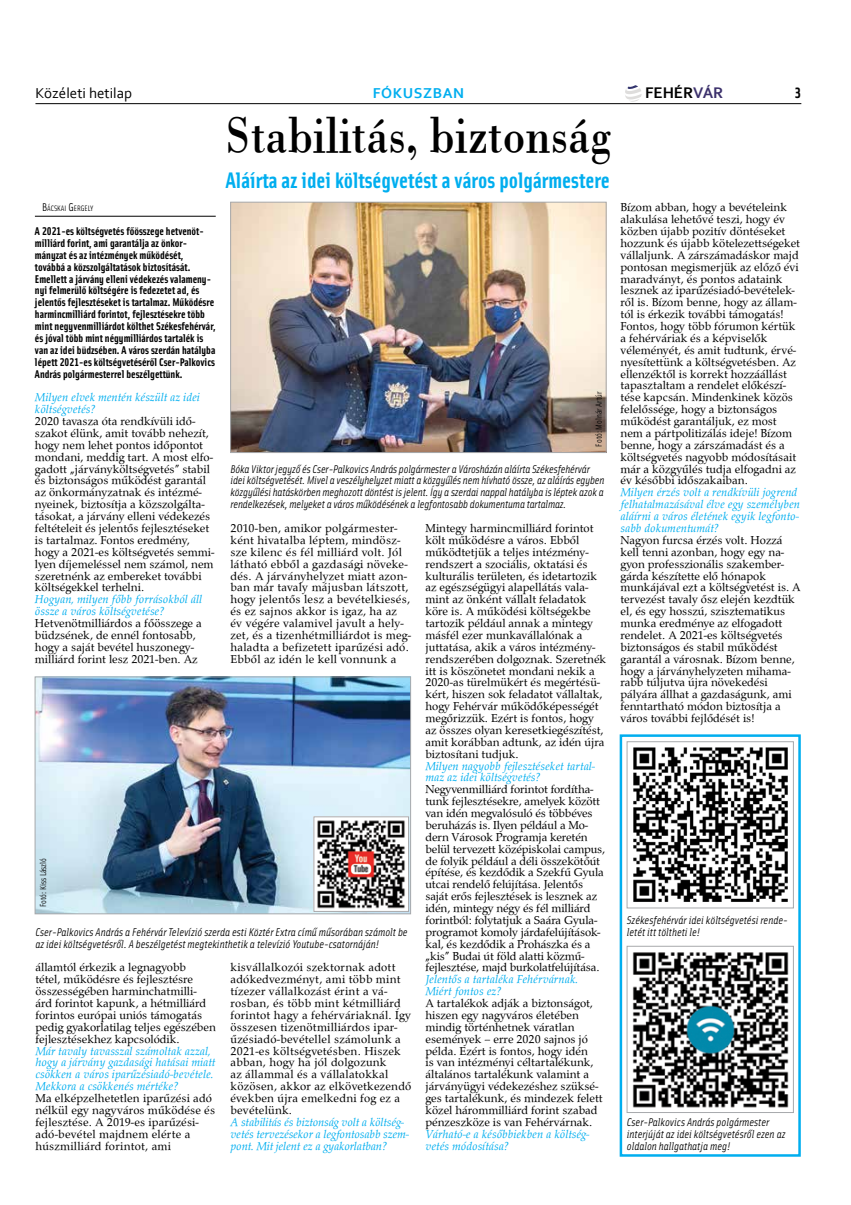
<style>
.page{position:relative;width:851px;height:1205px;background:#fff}
.page>*{position:absolute;margin:0;border:0;box-sizing:border-box;transform-origin:0 0}
.t1{font:52.5px "Bodoni PFL";color:#000;scale:.87 1}
.t2{font:700 22.5px "Solex";color:#00aeef}
.t3{font:700 16.12px "Corbel";color:#000}
.t4{font:15px "Corbel";color:#000}
.t5{font:700 15px "Corbel";letter-spacing:.04em;color:#00aeef}
.t6{font:700 15px "Solex";color:#000}
.t7{font:11.88px/11.9px "Palladius";color:#000}
.t8{font:11.88px/11.9px "Palladius";letter-spacing:.02em;color:#000}
.t9{font:italic 11.88px/11.9px "Palladius";color:#00aeef}
.t10{font:italic 11.25px/11.9px "Solex";letter-spacing:-.01em;color:#000}
.t11{font:700 11.25px/11.9px "Solex";color:#000}
.t12{font:8.75px "Solex";color:#000}
.t13{font:7.88px "Solex";color:#000}
.s1{color:#3c316c}
.s2{font-size:11.25px}
</style>
<div class="page">
<hr style="left:35px;top:103px;width:766px;height:1px;background:#000">
<svg style="left:625px;top:85px;width:16px;height:17px"></svg>
<hr style="left:35px;top:216px;width:181px;height:1px;background:#000">
<img style="left:232px;top:204px;width:372px;height:247px">
<div style="left:230px;top:202px;width:376px;height:251px;border:1px solid #a7a9ac"></div>
<div style="left:619px;top:734px;width:181px;height:422px;border:2px solid #00aeef"></div>
<img style="left:633px;top:747px;width:155px;height:155px">
<div style="left:626px;top:741px;width:167px;height:167px;border:1px solid #a7a9ac"></div>
<img style="left:632px;top:952px;width:157px;height:156px">
<div style="left:626px;top:946px;width:167px;height:166px;border:1px solid #a7a9ac"></div>
<img style="left:37px;top:679px;width:371px;height:233px">
<div style="left:35px;top:677px;width:375px;height:237px;border:1px solid #a7a9ac"></div>
<img style="left:316px;top:819px;width:90px;height:90px">
<div style="left:314px;top:817px;width:94px;height:94px;border:1px solid #a7a9ac"></div>
<h3 class="t3" style="left:645px;top:83px;width:80px">FEHÉR<span class="s1">VÁR</span></h3>
<p class="t4" style="left:35px;top:84px;width:98px">Közéleti hetilap</p>
<p class="t5" style="left:372px;top:84px;width:93px">FÓKUSZBAN</p>
<p class="t6" style="left:794px;top:83px;width:8px">3</p>
<p class="t13" style="left:42px;top:204px;width:53px"><span class="s2">B</span>ÁCSKAI <span class="s2">G</span>ERGELY</p>
<h1 class="t1" style="left:225px;top:98px;width:444px">Stabilitás, biztonság</h1>
<h2 class="t2" style="left:226px;top:165px;width:385px">Aláírta az idei költségvetést a város polgármestere</h2>
<p class="t11" style="left:35px;top:225px;width:182px">A 2021-es költségvetés főösszege hetvenöt&shy;milliárd forint, ami garantálja az önkor&shy;mányzat és az intézmények működését, továbbá a közszolgáltatások biztosítását.<br>Emellett a járvány elleni védekezés valamen - nyi felmerülő költségére is fedezetet ad, és jelentős fejlesztéseket is tartalmaz. Működésre harmincmilliárd forintot, fejlesztésekre több mint negyvenmilliárdot költhet Székesfehérvár, és jóval több mint négymilliárdos tartalék is van az idei büdzsében. A város szerdán hatályba lépett 2021-es költségvetéséről Cser-Palkovics András polgármesterrel beszélgettünk.</p>
<p class="t9" style="left:35px;top:391px;width:166px">Milyen elvek mentén készült az idei költségvetés?</p>
<p class="t7" style="left:35px;top:415px;width:181px">2020 tavasza óta rendkívüli idő&shy;szakot élünk, amit tovább nehezít, hogy nem lehet pontos időpontot mondani, meddig tart. A most elfo&shy;gadott „járványköltségvetés” stabil és biztonságos működést garantál az önkormányzatnak és intézmé&shy;nyeinek, biztosítja a közszolgálta&shy;tásokat, a járvány elleni védekezés feltételeit és jelentős fejlesztéseket is tartalmaz. Fontos eredmény, hogy a 2021-es költségvetés semmi&shy;lyen díjemeléssel nem számol, nem szeretnénk az embereket további költségekkel terhelni.</p>
<p class="t9" style="left:35px;top:593px;width:169px">Hogyan, milyen főbb forrásokból áll össze a város költségvetése?</p>
<p class="t7" style="left:35px;top:617px;width:168px">Hetvenötmilliárdos a főösszege a büdzsének, de ennél fontosabb, hogy a saját bevétel huszonegy&shy;milliárd forint lesz 2021-ben. Az</p>
<p class="t12" style="left:593px;top:446px;width:57px;rotate:-90deg">Fotó: Molnár Artúr</p>
<p class="t10" style="left:230px;top:462px;width:375px">Bóka Viktor jegyző és Cser-Palkovics András polgármester a Városházán aláírta Székesfehérvár idei költségvetését. Mivel a veszélyhelyzet miatt a közgyűlés nem hívható össze, az aláírás egyben közgyűlési hatáskörben meghozott döntést is jelent. Így a szerdai nappal hatályba is léptek azok a rendelkezések, melyeket a város működésének a legfontosabb dokumentuma tartalmaz.</p>
<p class="t8" style="left:230px;top:522px;width:182px">2010-ben, amikor polgármester&shy;ként hivatalba léptem, mindös - sze kilenc és fél milliárd volt. Jól látható ebből a gazdasági növeke&shy;dés. A járványhelyzet miatt azon&shy;ban már tavaly májusban látszott, hogy jelentős lesz a bevételkiesés, és ez sajnos akkor is igaz, ha az év végére valamivel javult a hely&shy;zet, és a tizenhétmilliárdot is meg&shy;haladta a befizetett iparűzési adó.<br>Ebből az idén le kell vonnunk a</p>
<p class="t7" style="left:425px;top:522px;width:182px">Mintegy harmincmilliárd forintot költ működésre a város. Ebből működtetjük a teljes intézmény&shy;rendszert a szociális, oktatási és kulturális területen, és idetartozik az egészségügyi alapellátás vala&shy;mint az önként vállalt feladatok köre is. A működési költségekbe tartozik például annak a mintegy másfél ezer munkavállalónak a juttatása, akik a város intézmény&shy;rendszerében dolgoznak. Szeretnék itt is köszönetet mondani nekik a 2020-as türelmükért és megértésü&shy;kért, hiszen sok feladatot vállaltak, hogy Fehérvár működőképességét megőrizzük. Ezért is fontos, hogy az összes olyan keresetkiegészítést, amit korábban adtunk, az idén újra biztosítani tudjuk.</p>
<p class="t9" style="left:425px;top:760px;width:171px">Milyen nagyobb fejlesztéseket tartal&shy;maz az idei költségvetés?</p>
<p class="t7" style="left:425px;top:783px;width:181px">Negyvenmilliárd forintot fordítha&shy;tunk fejlesztésekre, amelyek között van idén megvalósuló és többéves beruházás is. Ilyen például a Mo&shy;dern Városok Programja keretén belül tervezett középiskolai campus, de folyik például a déli összekötőút építése, és kezdődik a Szekfű Gyula utcai rendelő felújítása. Jelentős saját erős fejlesztések is lesznek az idén, mintegy négy és fél milliárd forintból: folytatjuk a Saára Gyula&shy;programot komoly járdafelújítások&shy;kal, és kezdődik a Prohászka és a „kis” Budai út föld alatti közmű&shy;fejlesztése, majd burkolatfelújítása.</p>
<p class="t9" style="left:425px;top:973px;width:154px">Jelentős a tartaléka Fehérvárnak.<br>Miért fontos ez?</p>
<p class="t7" style="left:425px;top:997px;width:179px">A tartalékok adják a biztonságot, hiszen egy nagyváros életében mindig történhetnek váratlan események – erre 2020 sajnos jó példa. Ezért is fontos, hogy idén<br>is van intézményi céltartalékunk, általános tartalékunk valamint a járványügyi védekezéshez szüksé&shy;ges tartalékunk, és mindezek felett közel hárommilliárd forint szabad pénzeszköze is van Fehérvárnak.</p>
<p class="t9" style="left:425px;top:1128px;width:165px">Várható-e a későbbiekben a költség&shy;vetés módosítása?</p>
<p class="t12" style="left:37px;top:907px;width:51px;rotate:-90deg">Fotó: Kiss László</p>
<p class="t10" style="left:35px;top:925px;width:373px">Cser-Palkovics András a Fehérvár Televízió szerda esti Köztér Extra című műsorában számolt be az idei költségvetésről. A beszélgetést megtekinthetik a televízió Youtube-csatornáján!</p>
<p class="t7" style="left:35px;top:961px;width:182px">államtól érkezik a legnagyobb<br>tétel, működésre és fejlesztésre összességében harminchatmilli&shy;árd forintot kapunk, a hétmilliárd forintos európai uniós támogatás pedig gyakorlatilag teljes egészében fejlesztésekhez kapcsolódik.</p>
<p class="t9" style="left:35px;top:1045px;width:181px">Már tavaly tavasszal számoltak azzal, hogy a járvány gazdasági hatásai miatt csökken a város iparűzésiadó-bevétele.<br>Mekkora a csökkenés mértéke?</p>
<p class="t7" style="left:35px;top:1092px;width:181px">Ma elképzelhetetlen iparűzési adó nélkül egy nagyváros működése és fejlesztése. A 2019-es iparűzési&shy;adó-bevétel majdnem elérte a húszmilliárd forintot, ami</p>
<p class="t8" style="left:230px;top:961px;width:182px">kisvállalkozói szektornak adott adókedvezményt, ami több mint tízezer vállalkozást érint a vá&shy;rosban, és több mint kétmilliárd forintot hagy a fehérváriaknál. Így összesen tizenötmilliárdos ipar&shy;űzésiadó-bevétellel számolunk a<br>2021-es költségvetésben. Hiszek abban, hogy ha jól dolgozunk<br>az állammal és a vállalatokkal közösen, akkor az elkövetkezendő években újra emelkedni fog ez a bevételünk.</p>
<p class="t9" style="left:230px;top:1116px;width:180px">A stabilitás és biztonság volt a költség&shy;vetés tervezésekor a legfontosabb szem&shy;pont. Mit jelent ez a gyakorlatban?</p>
<p class="t7" style="left:620px;top:201px;width:181px">Bízom abban, hogy a bevételeink alakulása lehetővé teszi, hogy év közben újabb pozitív döntéseket hozzunk és újabb kötelezettségeket vállaljunk. A zárszámadáskor majd pontosan megismerjük az előző évi maradványt, és pontos adataink lesznek az iparűzésiadó-bevételek&shy;ről is. Bízom benne, hogy az állam&shy;tól is érkezik további támogatás!<br>Fontos, hogy több fórumon kértük a fehérváriak és a képviselők véleményét, és amit tudtunk, érvé&shy;nyesítettünk a költségvetésben. Az ellenzéktől is korrekt hozzáállást tapasztaltam a rendelet előkészí&shy;tése kapcsán. Mindenkinek közös felelőssége, hogy a biztonságos működést garantáljuk, ez most nem a pártpolitizálás ideje! Bízom benne, hogy a zárszámadást és a költségvetés nagyobb módosításait már a közgyűlés tudja elfogadni az év későbbi időszakaiban.</p>
<p class="t9" style="left:620px;top:486px;width:181px">Milyen érzés volt a rendkívüli jogrend felhatalmazásával élve egy személyben aláírni a város életének egyik legfonto&shy;sabb dokumentumát?</p>
<p class="t7" style="left:620px;top:534px;width:182px">Nagyon furcsa érzés volt. Hozzá kell tenni azonban, hogy egy na&shy;gyon professzionális szakember&shy;gárda készítette elő hónapok munkájával ezt a költségvetést is. A tervezést tavaly ősz elején kezdtük el, és egy hosszú, szisztematikus munka eredménye az elfogadott rendelet. A 2021-es költségvetés biztonságos és stabil működést garantál a városnak. Bízom benne, hogy a járványhelyzeten mihama&shy;rabb túljutva újra növekedési pályára állhat a gazdaságunk, ami fenntartható módon biztosítja a város további fejlődését is!</p>
<p class="t10" style="left:626px;top:913px;width:162px">Székesfehérvár idei költségvetési rende&shy;letét itt töltheti le!</p>
<p class="t10" style="left:626px;top:1115px;width:160px">Cser-Palkovics András polgármester interjúját az idei költségvetésről ezen az oldalon hallgathatja meg!</p>
</div>
